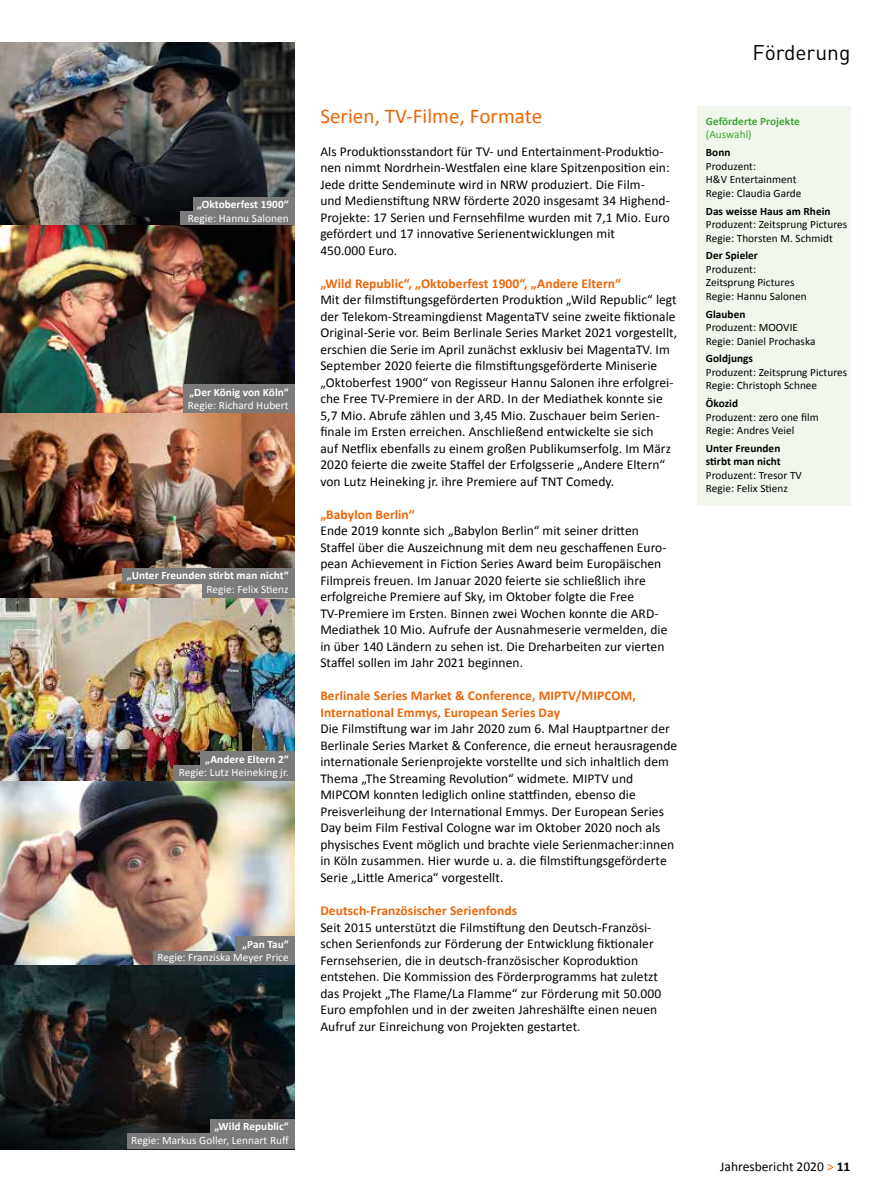
<style>
.page{position:relative;width:893px;height:1191px;background:#fff}
.page>*{position:absolute;margin:0;border:0;box-sizing:border-box;transform-origin:0 0}
.t1{font:21px "Calibri";letter-spacing:.005em;color:#ec6608}
.t2{font:21px "DIN";color:#000}
.t3{font:13.5px/16.5px "Calibri";letter-spacing:.005em;color:#000}
.t4{font:700 13.5px/16.5px "Calibri";letter-spacing:.005em;color:#ec6608}
.t5{font:11.25px/13.5px "Calibri";letter-spacing:.005em;color:#000}
.t6{font:11.25px "Calibri";letter-spacing:.005em;color:#fff}
.t7{font:700 11.25px "Calibri";letter-spacing:.005em;color:#fff}
.t8{font:700 11.25px/13.5px "Calibri";letter-spacing:.005em;color:#000}
.t9{font:700 11.25px "Calibri";letter-spacing:.005em;color:#3fa535}
.t10{font:11.25px "Calibri";letter-spacing:.005em;color:#3fa535}
.s1{color:#ec6608}
.s2{font-weight:700}
</style>
<div class="page">
<img style="left:0;top:781px;width:295px;height:184px">
<div style="left:235px;top:936px;width:60px;height:15px;background:#7c7b7b"></div>
<div style="left:153px;top:951px;width:142px;height:15px;background:#7c7b7b"></div>
<div style="left:697px;top:106px;width:153px;height:400px;background:#f1f7ed"></div>
<img style="left:0;top:43px;width:295px;height:182px">
<div style="left:193px;top:197px;width:102px;height:15px;background:#7c7b7b"></div>
<div style="left:181px;top:212px;width:114px;height:15px;background:#7c7b7b"></div>
<img style="left:0;top:597px;width:295px;height:184px">
<div style="left:200px;top:751px;width:95px;height:15px;background:#7c7b7b"></div>
<div style="left:173px;top:766px;width:122px;height:15px;background:#7c7b7b"></div>
<img style="left:0;top:225px;width:295px;height:188px">
<div style="left:183px;top:384px;width:112px;height:16px;background:#7c7b7b"></div>
<div style="left:184px;top:399px;width:111px;height:15px;background:#7c7b7b"></div>
<svg style="left:0;top:965px;width:295px;height:184px;background:#1d2020"></svg>
<div style="left:210px;top:1119px;width:85px;height:15px;background:#7c7b7b"></div>
<div style="left:128px;top:1133px;width:167px;height:15px;background:#7c7b7b"></div>
<img style="left:0;top:413px;width:295px;height:184px">
<div style="left:122px;top:568px;width:173px;height:15px;background:#7c7b7b"></div>
<div style="left:202px;top:582px;width:93px;height:15px;background:#7c7b7b"></div>
<p class="t7" style="left:197px;top:197px;width:93px">„Oktoberfest 1900“</p>
<p class="t6" style="left:188px;top:211px;width:102px">Regie: Hannu Salonen</p>
<p class="t7" style="left:189px;top:385px;width:101px">„Der König von Köln“</p>
<p class="t6" style="left:188px;top:398px;width:102px">Regie: Richard Hubert</p>
<p class="t7" style="left:127px;top:568px;width:163px">„Unter Freunden stirbt man nicht“</p>
<p class="t6" style="left:207px;top:582px;width:84px">Regie: Felix Stienz</p>
<p class="t7" style="left:205px;top:751px;width:85px">„Andere Eltern 2“</p>
<p class="t6" style="left:179px;top:765px;width:111px">Regie: Lutz Heineking jr.</p>
<p class="t7" style="left:242px;top:937px;width:48px">„Pan Tau“</p>
<p class="t6" style="left:157px;top:950px;width:133px">Regie: Franziska Meyer Price</p>
<h1 class="t1" style="left:320px;top:103px;width:223px">Serien, TV-Filme, Formate</h1>
<p class="t3" style="left:320px;top:143px;width:351px">Als Produktionsstandort für TV- und Entertainment-Produktio&shy;nen nimmt Nordrhein-Westfalen eine klare Spitzenposition ein:<br>Jede dritte Sendeminute wird in NRW produziert. Die Film-<br>und Medienstiftung NRW förderte 2020 insgesamt 34 Highend-Projekte: 17 Serien und Fernsehfilme wurden mit 7,1 Mio. Euro gefördert und 17 innovative Serienentwicklungen mit<br>450.000 Euro.</p>
<p class="t4" style="left:320px;top:275px;width:302px">„Wild Republic“, „Oktoberfest 1900“, „Andere Eltern“</p>
<p class="t3" style="left:320px;top:292px;width:358px">Mit der filmstiftungsgeförderten Produktion „Wild Republic“ legt der Telekom-Streamingdienst MagentaTV seine zweite fiktionale Original-Serie vor. Beim Berlinale Series Market 2021 vorgestellt, erschien die Serie im April zunächst exklusiv bei MagentaTV. Im September 2020 feierte die filmstiftungsgeförderte Miniserie „Oktoberfest 1900“ von Regisseur Hannu Salonen ihre erfolgrei&shy;che Free TV-Premiere in der ARD. In der Mediathek konnte sie 5,7 Mio. Abrufe zählen und 3,45 Mio. Zuschauer beim Serien&shy;finale im Ersten erreichen. Anschließend entwickelte sie sich<br>auf Netflix ebenfalls zu einem großen Publikumserfolg. Im März 2020 feierte die zweite Staffel der Erfolgsserie „Andere Eltern“ von Lutz Heineking jr. ihre Premiere auf TNT Comedy.</p>
<p class="t4" style="left:320px;top:506px;width:96px">„Babylon Berlin“</p>
<p class="t3" style="left:320px;top:523px;width:349px">Ende 2019 konnte sich „Babylon Berlin“ mit seiner dritten Staffel über die Auszeichnung mit dem neu geschaffenen Euro&shy;pean Achievement in Fiction Series Award beim Europäischen Filmpreis freuen. Im Januar 2020 feierte sie schließlich ihre erfolgreiche Premiere auf Sky, im Oktober folgte die Free TV-Premiere im Ersten. Binnen zwei Wochen konnte die ARD-Mediathek 10 Mio. Aufrufe der Ausnahmeserie vermelden, die in über 140 Ländern zu sehen ist. Die Dreharbeiten zur vierten Staffel sollen im Jahr 2021 beginnen.</p>
<p class="t4" style="left:320px;top:687px;width:317px">Berlinale Series Market &amp; Conference, MIPTV/MIPCOM,<br>International Emmys, European Series Day</p>
<p class="t3" style="left:320px;top:721px;width:358px">Die Filmstiftung war im Jahr 2020 zum 6. Mal Hauptpartner der Berlinale Series Market &amp; Conference, die erneut herausragende internationale Serienprojekte vorstellte und sich inhaltlich dem Thema „The Streaming Revolution“ widmete. MIPTV und MIPCOM konnten lediglich online stattfinden, ebenso die Preisverleihung der International Emmys. Der European Series Day beim Film Festival Cologne war im Oktober 2020 noch als physisches Event möglich und brachte viele Serienmacher:innen in Köln zusammen. Hier wurde u. a. die filmstiftungsgeförderte Serie „Little America“ vorgestellt.</p>
<p class="t4" style="left:320px;top:902px;width:198px">Deutsch-Französischer Serienfonds</p>
<p class="t3" style="left:320px;top:918px;width:342px">Seit 2015 unterstützt die Filmstiftung den Deutsch-Französi&shy;schen Serienfonds zur Förderung der Entwicklung fiktionaler Fernsehserien, die in deutsch-französischer Koproduktion entstehen. Die Kommission des Förderprogramms hat zuletzt das Projekt „The Flame/La Flamme“ zur Förderung mit 50.000<br>Euro empfohlen und in der zweiten Jahreshälfte einen neuen Aufruf zur Einreichung von Projekten gestartet.</p>
<h1 class="t2" style="left:753px;top:39px;width:99px">Förderung</h1>
<p class="t9" style="left:706px;top:114px;width:95px">Geförderte Projekte</p>
<p class="t10" style="left:706px;top:128px;width:47px">(Auswahl)</p>
<p class="t8" style="left:706px;top:146px;width:26px">Bonn</p>
<p class="t5" style="left:706px;top:159px;width:97px">Produzent:<br>H&amp;V Entertainment<br>Regie: Claudia Garde</p>
<p class="t8" style="left:706px;top:204px;width:126px">Das weisse Haus am Rhein</p>
<p class="t5" style="left:706px;top:217px;width:143px">Produzent: Zeitsprung Pictures<br>Regie: Thorsten M. Schmidt</p>
<p class="t8" style="left:706px;top:249px;width:54px">Der Spieler</p>
<p class="t5" style="left:706px;top:262px;width:102px">Produzent:<br>Zeitsprung Pictures<br>Regie: Hannu Salonen</p>
<p class="t8" style="left:706px;top:307px;width:41px">Glauben</p>
<p class="t5" style="left:706px;top:320px;width:111px">Produzent: MOOVIE<br>Regie: Daniel Prochaska</p>
<p class="t8" style="left:706px;top:352px;width:49px">Goldjungs</p>
<p class="t5" style="left:706px;top:365px;width:143px">Produzent: Zeitsprung Pictures<br>Regie: Christoph Schnee</p>
<p class="t8" style="left:706px;top:396px;width:34px">Ökozid</p>
<p class="t5" style="left:706px;top:410px;width:114px">Produzent: zero one film<br>Regie: Andres Veiel</p>
<p class="t8" style="left:706px;top:441px;width:76px">Unter Freunden stirbt man nicht</p>
<p class="t5" style="left:706px;top:468px;width:98px">Produzent: Tresor TV<br>Regie: Felix Stienz</p>
<p class="t7" style="left:214px;top:1119px;width:76px">„Wild Republic“</p>
<p class="t6" style="left:131px;top:1132px;width:159px">Regie: Markus Goller, Lennart Ruff</p>
<p class="t3" style="left:720px;top:1158px;width:132px">Jahresbericht 2020 <span class="s1">&gt;</span> <span class="s2">11</span></p>
</div>
